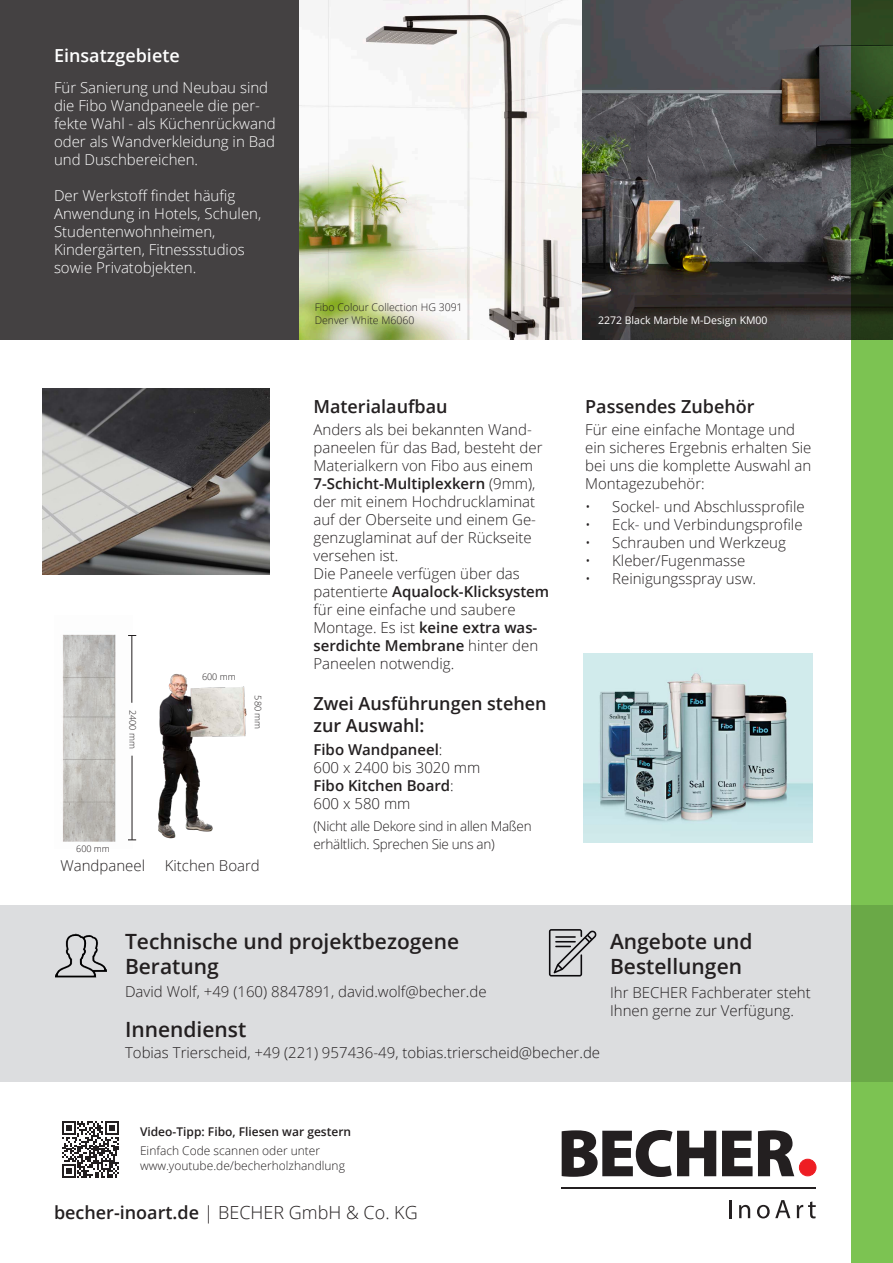
<style>
.page{position:relative;width:893px;height:1263px;background:#fff}
.page>*{position:absolute;margin:0;border:0;box-sizing:border-box;transform-origin:0 0}
.t1{font:600 21px/25.2px "Open Sans";color:#231f20}
.t2{font:600 18px/22.5px "Open Sans";color:#231f20}
.t3{font:300 18px "Open Sans";color:#231f20}
.t4{font:600 18px "Open Sans";color:#fff}
.t5{font:300 15px/18px "Open Sans";color:#231f20}
.t6{font:300 15px/18px "Open Sans";color:#fff}
.t7{font:600 15px "Open Sans";color:#231f20}
.t8{font:300 13.5px/18px "Open Sans";letter-spacing:-.02em;color:#231f20}
.t9{font:300 12px "Open Sans";color:#231f20}
.t10{font:600 12px "Open Sans";color:#231f20}
.t11{font:300 10.5px/12.6px "Open Sans";color:#231f20}
.t12{font:10.5px "Open Sans";color:#fff}
.t13{font:300 9px "Open Sans";color:#231f20}
.s1{font-weight:600}
.s2{font-weight:300}
</style>
<div class="page">
<div style="left:0;top:905px;width:893px;height:177px;background:#dcdddf"></div>
<svg style="left:549px;top:929px;width:47px;height:47px"></svg>
<img style="left:55px;top:933px;width:51px;height:45px">
<img style="left:300px;top:0;width:551px;height:340px">
<div style="left:0;top:0;width:300px;height:340px;background:#444142"></div>
<svg style="left:562px;top:1130px;width:154px;height:47px"></svg>
<svg style="left:722px;top:1131px;width:30px;height:45px"></svg>
<svg style="left:758px;top:1130px;width:36px;height:46px"></svg>
<div style="left:799px;top:1159px;width:17px;height:17px;background:#ee1d23;border-radius:50%"></div>
<div style="left:799px;top:1159px;width:17px;height:17px;border:1px solid #ee1d23;border-radius:50%"></div>
<svg style="left:729px;top:1200px;width:2px;height:18px"></svg>
<svg style="left:739px;top:1205px;width:11px;height:13px"></svg>
<svg style="left:757px;top:1200px;width:33px;height:18px"></svg>
<svg style="left:797px;top:1201px;width:19px;height:17px"></svg>
<hr style="left:561px;top:1187px;width:254px;height:2px;background:#231f20">
<img style="left:583px;top:653px;width:229px;height:189px">
<img style="left:158px;top:674px;width:89px;height:165px">
<svg style="left:851px;top:0;width:42px;height:1263px;background:#629c41"></svg>
<img style="left:62px;top:634px;width:70px;height:208px">
<hr style="left:132px;top:756px;width:1px;height:84px;background:#231f20">
<hr style="left:132px;top:636px;width:1px;height:67px;background:#231f20">
<svg style="left:62px;top:1121px;width:56px;height:57px"></svg>
<img style="left:42px;top:388px;width:228px;height:187px">
<p class="t4" style="left:54px;top:43px;width:127px">Einsatzgebiete</p>
<p class="t6" style="left:54px;top:79px;width:223px">Für Sanierung und Neubau sind die Fibo Wandpaneele die per&shy;fekte Wahl - als Küchenrückwand oder als Wandverkleidung in Bad und Duschbereichen.</p>
<p class="t6" style="left:54px;top:187px;width:209px">Der Werkstoff findet häufig<br>Anwendung in Hotels, Schulen,<br>Studentenwohnheimen,</p>
<p class="t6" style="left:54px;top:241px;width:192px">Kindergärten, Fitnessstudios sowie Privatobjekten.</p>
<p class="t13" style="left:139px;top:710px;width:40px;rotate:90deg">2400 mm</p>
<p class="t13" style="left:76px;top:842px;width:35px">600 mm</p>
<p class="t13" style="left:202px;top:671px;width:35px">600 mm</p>
<p class="t13" style="left:264px;top:695px;width:35px;rotate:90deg">580 mm</p>
<p class="t5" style="left:60px;top:856px;width:86px">Wandpaneel</p>
<p class="t5" style="left:165px;top:856px;width:96px">Kitchen Board</p>
<p class="t11" style="left:315px;top:301px;width:149px">Fibo Colour Collection HG 3091<br>Denver White M6060</p>
<p class="t2" style="left:313px;top:395px;width:136px">Materialaufbau</p>
<p class="t5" style="left:313px;top:420px;width:231px">Anders als bei bekannten Wand&shy;paneelen für das Bad, besteht der<br>Materialkern von Fibo aus einem<br><span class="s1">7-Schicht-Multiplexkern</span> (9mm), der mit einem Hochdrucklaminat auf der Oberseite und einem Ge&shy;genzuglaminat auf der Rückseite versehen ist.</p>
<p class="t5" style="left:313px;top:564px;width:237px">Die Paneele verfügen über das patentierte <span class="s1">Aqualock-Klicksystem </span>für eine einfache und saubere<br>Montage. Es ist <span class="s1">keine extra was&shy;serdichte Membrane</span> hinter den<br>Paneelen notwendig.</p>
<p class="t2" style="left:313px;top:692px;width:235px">Zwei Ausführungen stehen zur Auswahl:</p>
<p class="t7" style="left:313px;top:739px;width:130px">Fibo Wandpaneel<span class="s2">:</span></p>
<p class="t5" style="left:313px;top:758px;width:168px">600 x 2400 bis 3020 mm</p>
<p class="t7" style="left:313px;top:775px;width:142px">Fibo Kitchen Board<span class="s2">:</span></p>
<p class="t5" style="left:313px;top:794px;width:99px">600 x 580 mm</p>
<p class="t8" style="left:313px;top:817px;width:220px">(Nicht alle Dekore sind in allen Maßen erhältlich. Sprechen Sie uns an)</p>
<p class="t1" style="left:125px;top:928px;width:336px">Technische und projektbezogene<br>Beratung</p>
<p class="t5" style="left:125px;top:982px;width:363px">David Wolf, +49 (160) 8847891, david.wolf@becher.de</p>
<p class="t1" style="left:125px;top:1016px;width:123px">Innendienst</p>
<p class="t12" style="left:598px;top:313px;width:171px">2272 Black Marble M-Design KM00</p>
<p class="t2" style="left:585px;top:395px;width:171px">Passendes Zubehör</p>
<p class="t5" style="left:585px;top:420px;width:228px">Für eine einfache Montage und ein sicheres Ergebnis erhalten Sie bei uns die komplette Auswahl an<br>Montagezubehör:</p>
<p class="t5" style="left:585px;top:497px;width:221px">• Sockel- und Abschlussprofile</p>
<p class="t5" style="left:585px;top:515px;width:219px">• Eck- und Verbindungsprofile</p>
<p class="t5" style="left:585px;top:533px;width:202px">• Schrauben und Werkzeug</p>
<p class="t5" style="left:585px;top:551px;width:162px">• Kleber/Fugenmasse</p>
<p class="t5" style="left:585px;top:569px;width:172px">• Reinigungsspray usw.</p>
<p class="t1" style="left:610px;top:928px;width:144px">Angebote und</p>
<p class="t1" style="left:610px;top:954px;width:134px">Bestellungen</p>
<p class="t5" style="left:610px;top:983px;width:202px">Ihr BECHER Fachberater steht<br>Ihnen gerne zur Verfügung.</p>
<p class="t5" style="left:125px;top:1043px;width:477px">Tobias Trierscheid, +49 (221) 957436-49, tobias.trierscheid@becher.de</p>
<p class="t10" style="left:140px;top:1123px;width:213px">Video-Tipp: Fibo, Fliesen war gestern</p>
<p class="t9" style="left:140px;top:1143px;width:182px">Einfach Code scannen oder unter</p>
<p class="t9" style="left:140px;top:1157px;width:206px">www.youtube.de/becherholzhandlung</p>
<p class="t3" style="left:54px;top:1200px;width:365px"><span class="s1">becher-inoart.de</span> | BECHER GmbH &amp; Co. KG</p>
</div>
